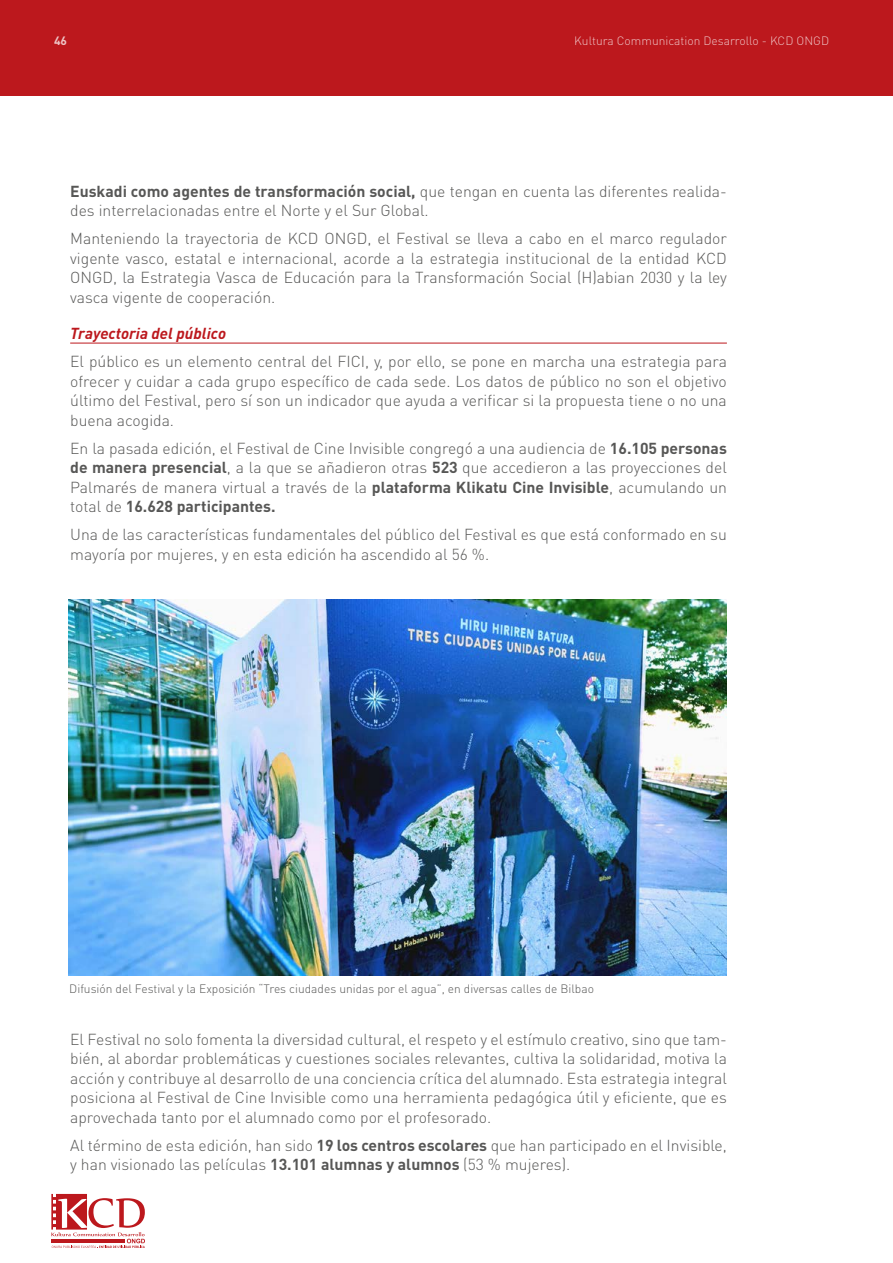
<style>
.page{position:relative;width:893px;height:1263px;background:#fff}
.page>*{position:absolute;margin:0;border:0;box-sizing:border-box;transform-origin:0 0}
.t1{font:300 15.75px/19.5px "DINOT";color:#575756;text-align:justify}
.t2{font:italic 700 15.75px "DINOT";color:#bc181d}
.t3{font:300 12px "DINOT";color:#575756}
.t4{font:300 12px "DINOT";color:#fff}
.t5{font:700 12px "DINOT";color:#fff}
.s1{font-weight:700}
</style>
<div class="page">
<svg style="left:51px;top:1194px;width:94px;height:54px"></svg>
<div style="left:0;top:0;width:893px;height:96px;background:#bc181d"></div>
<img style="left:68px;top:600px;width:659px;height:375px">
<hr style="left:70px;top:343px;width:657px;height:1px;background:#bc181d">
<p class="t5" style="left:54px;top:33px;width:15px">46</p>
<p class="t4" style="left:574px;top:33px;width:256px">Kultura Communication Desarrollo - KCD ONGD</p>
<p class="t1" style="left:70px;top:181px;width:658px"><span class="s1">Euskadi como agentes de transformación social,</span> que tengan en cuenta las diferentes realida&shy;des interrelacionadas entre el Norte y el Sur Global.</p>
<p class="t1" style="left:70px;top:228px;width:658px">Manteniendo la trayectoria de KCD ONGD, el Festival se lleva a cabo en el marco regulador vigente vasco, estatal e internacional, acorde a la estrategia institucional de la entidad KCD ONGD, la Estrategia Vasca de Educación para la Transformación Social (H)abian 2030 y la ley vasca vigente de cooperación.</p>
<p class="t2" style="left:70px;top:323px;width:157px">Trayectoria del público</p>
<p class="t1" style="left:70px;top:351px;width:658px">El público es un elemento central del FICI, y, por ello, se pone en marcha una estrategia para ofrecer y cuidar a cada grupo específico de cada sede. Los datos de público no son el objetivo último del Festival, pero sí son un indicador que ayuda a verificar si la propuesta tiene o no una buena acogida.</p>
<p class="t1" style="left:70px;top:438px;width:658px">En la pasada edición, el Festival de Cine Invisible congregó a una audiencia de <span class="s1">16.105 personas de manera presencial</span>, a la que se añadieron otras <span class="s1">523</span> que accedieron a las proyecciones del Palmarés de manera virtual a través de la <span class="s1">plataforma Klikatu Cine Invisible</span>, acumulando un total de <span class="s1">16.628 participantes.</span></p>
<p class="t1" style="left:70px;top:524px;width:658px">Una de las características fundamentales del público del Festival es que está conformado en su mayoría por mujeres, y en esta edición ha ascendido al 56 %.</p>
<p class="t3" style="left:69px;top:980px;width:526px">Difusión del Festival y la Exposición “Tres ciudades unidas por el agua”, en diversas calles de Bilbao</p>
<p class="t1" style="left:70px;top:1028px;width:658px">El Festival no solo fomenta la diversidad cultural, el respeto y el estímulo creativo, sino que tam&shy;bién, al abordar problemáticas y cuestiones sociales relevantes, cultiva la solidaridad, motiva la acción y contribuye al desarrollo de una conciencia crítica del alumnado. Esta estrategia integral posiciona al Festival de Cine Invisible como una herramienta pedagógica útil y eficiente, que es aprovechada tanto por el alumnado como por el profesorado.</p>
<p class="t1" style="left:70px;top:1134px;width:658px">Al término de esta edición, han sido <span class="s1">19 los centros escolares</span> que han participado en el Invisible, y han visionado las películas <span class="s1">13.101 alumnas y alumnos</span> (53 % mujeres).</p>
</div>
